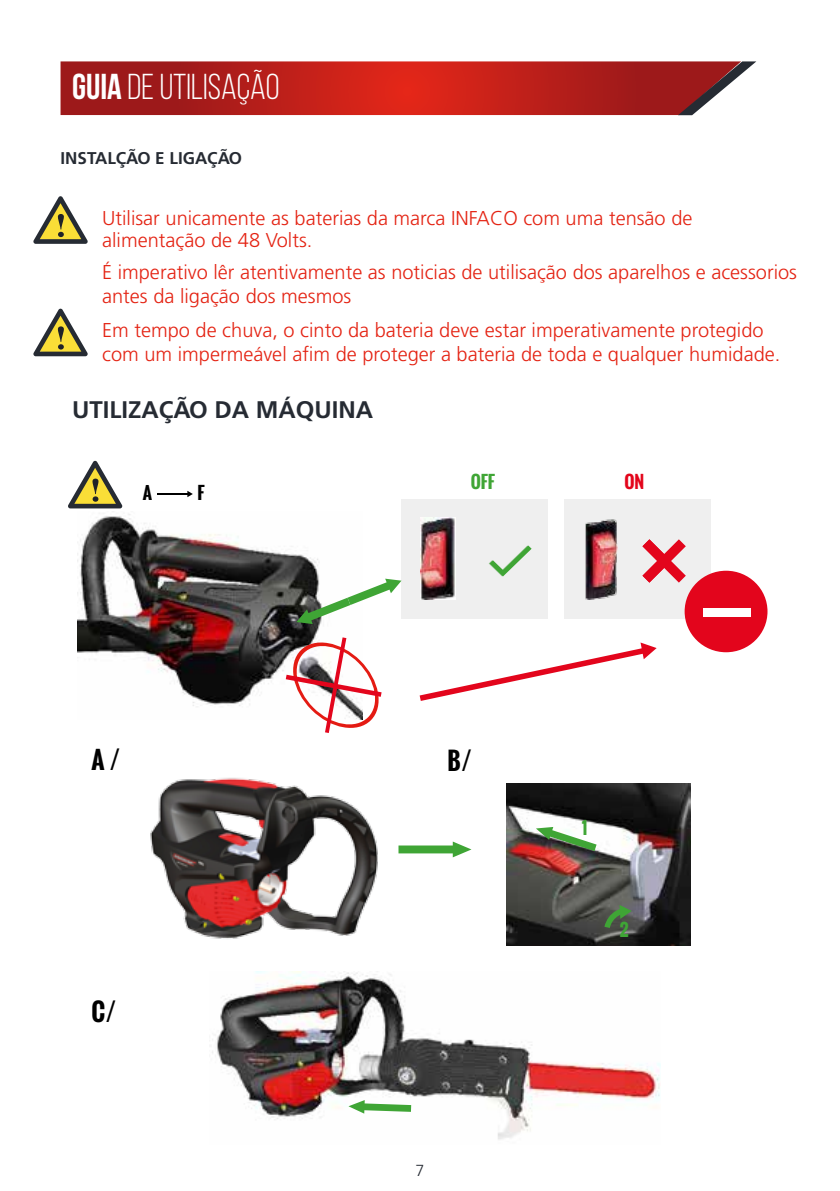
<style>
.page{position:relative;width:840px;height:1191px;background:#fff}
.page>*{position:absolute;margin:0;border:0;box-sizing:border-box;transform-origin:0 0}
.t1{font:36px "Bebas Neue";color:#fff}
.t2{font:700 24px "Frutiger Pro";color:#262b33}
.t3{font:700 24px "Oswald";color:#000}
.t4{font:300 20px/24px "Frutiger Pro";color:#e42313}
.t5{font:700 17px "Frutiger Pro";color:#262b33}
.t6{font:700 17px "Oswald";color:#3fa535}
.t7{font:700 17px "Oswald";color:#000}
.t8{font:700 17px "Oswald";color:#e3051b}
.t9{font:300 16px "Frutiger Pro";color:#262b33}
.s1{font-weight:700}
</style>
<div class="page">
<svg style="left:60px;top:61px;width:696px;height:54px;background:#b62a26"></svg>
<div style="left:401px;top:499px;width:146px;height:119px;background:#efefef"></div>
<div style="left:564px;top:499px;width:146px;height:119px;background:#efefef"></div>
<img style="left:77px;top:514px;width:243px;height:192px">
<img style="left:420px;top:518px;width:35px;height:82px">
<img style="left:585px;top:519px;width:32px;height:80px">
<svg style="left:642px;top:539px;width:43px;height:43px"></svg>
<div style="left:684px;top:571px;width:83px;height:81px;background:#e3051c;border-radius:50%"></div>
<div style="left:702px;top:608px;width:47px;height:8px;background:#fff"></div>
<svg style="left:296px;top:578px;width:105px;height:46px"></svg>
<svg style="left:419px;top:642px;width:237px;height:59px"></svg>
<svg style="left:285px;top:636px;width:97px;height:97px"></svg>
<svg style="left:489px;top:545px;width:42px;height:31px"></svg>
<hr style="left:157px;top:493px;width:30px;height:2px;background:#000">
<svg style="left:187px;top:491px;width:6px;height:6px"></svg>
<img style="left:150px;top:778px;width:228px;height:161px">
<svg style="left:398px;top:841px;width:73px;height:16px"></svg>
<img style="left:506px;top:783px;width:183px;height:162px">
<svg style="left:604px;top:905px;width:27px;height:23px"></svg>
<svg style="left:535px;top:827px;width:61px;height:24px"></svg>
<img style="left:212px;top:971px;width:448px;height:169px">
<svg style="left:348px;top:1100px;width:63px;height:13px"></svg>
<svg style="left:68px;top:461px;width:55px;height:47px"></svg>
<svg style="left:33px;top:309px;width:55px;height:47px"></svg>
<svg style="left:33px;top:196px;width:55px;height:48px"></svg>
<h1 class="t1" style="left:72px;top:68px;width:209px"><span class="s1">GUIA</span> DE UTILISAÇÃO</h1>
<p class="t5" style="left:60px;top:148px;width:183px">INSTALÇÃO E LIGAÇÃO</p>
<p class="t4" style="left:102px;top:207px;width:591px;line-height:22px">Utilisar unicamente as baterias da marca INFACO com uma tensão de alimentação de 48 Volts.</p>
<p class="t4" style="left:102px;top:260px;width:696px">É imperativo lêr atentivamente as noticias de utilisação dos aparelhos e acessorios antes da ligação dos mesmos</p>
<p class="t4" style="left:102px;top:318px;width:679px">Em tempo de chuva, o cinto da bateria deve estar imperativamente protegido com um impermeável afim de proteger a bateria de toda e qualquer humidade.</p>
<p class="t2" style="left:72px;top:396px;width:302px">UTILIZAÇÃO DA MÁQUINA</p>
<p class="t7" style="left:143px;top:480px;width:11px">A</p>
<p class="t7" style="left:197px;top:480px;width:9px">F</p>
<p class="t6" style="left:470px;top:468px;width:26px">OFF</p>
<p class="t8" style="left:624px;top:468px;width:21px">ON</p>
<p class="t3" style="left:91px;top:741px;width:30px">A /</p>
<p class="t3" style="left:447px;top:742px;width:25px">B/</p>
<p class="t3" style="left:91px;top:993px;width:26px">C/</p>
<p class="t9" style="left:415px;top:1161px;width:10px">7</p>
<p class="t6" style="left:581px;top:815px;width:7px">1</p>
<p class="t6" style="left:619px;top:916px;width:10px">2</p>
</div>
